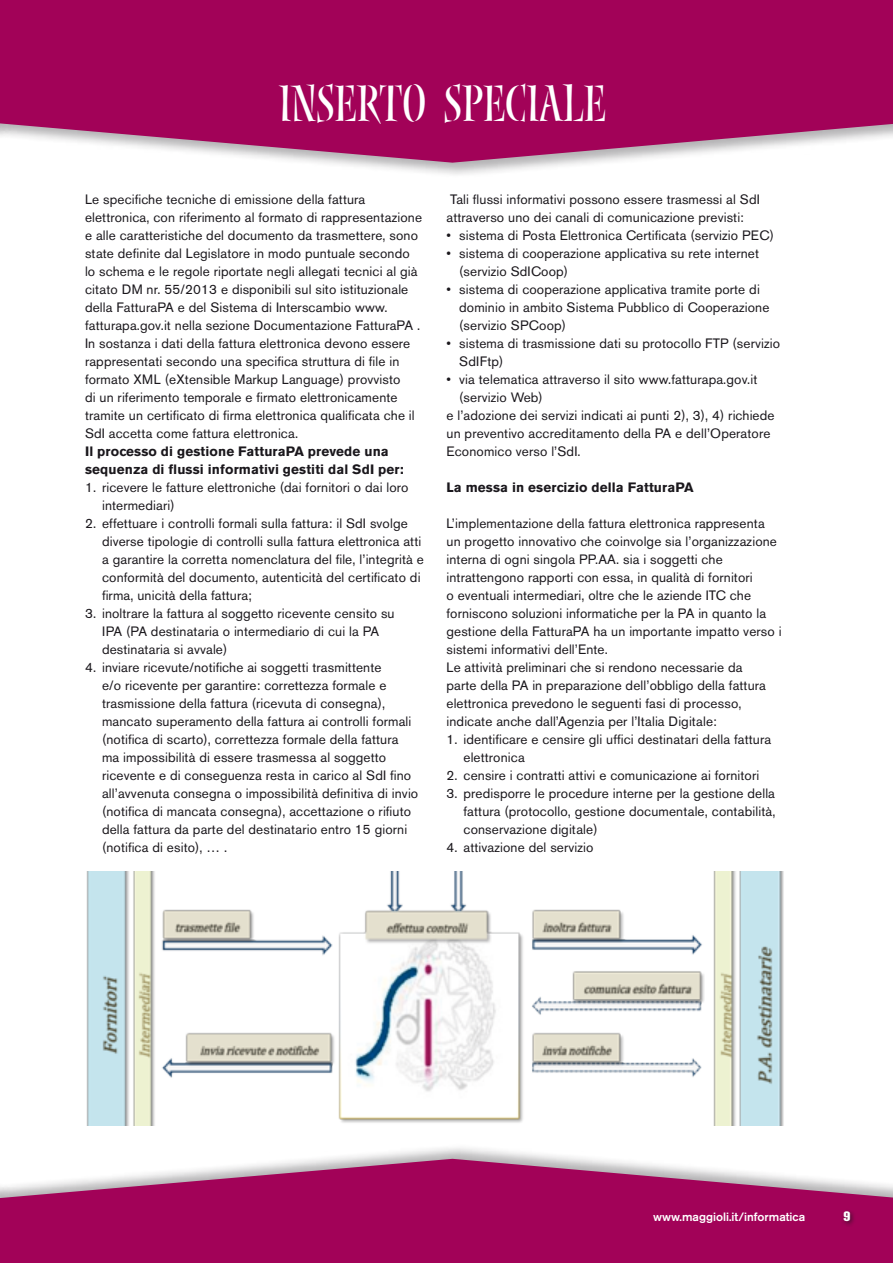
<style>
.page{position:relative;width:893px;height:1263px;background:#fff}
.page>*{position:absolute;margin:0;border:0;box-sizing:border-box;transform-origin:0 0}
.t1{font:49.8px "Nyx Std";color:#fff;scale:.9 1}
.BOX{font:13.5px/18px "Akzidenz Grotesk BE";letter-spacing:.01em;color:#1a171c}
.BOX-2{font:700 13.5px/18px "Akzidenz Grotesk BE";letter-spacing:.01em;color:#1a171c}
.t2{font:800 13.5px "Akzidenz Grotesk BE";color:#fff}
.t3{font:500 12px "Akzidenz Grotesk BE";color:#fff}
</style>
<div class="page">
<img style="left:86px;top:871px;width:698px;height:254px">
<div style="left:0;top:1143px;width:893px;height:120px;background:#1a171c;opacity:.33"></div>
<svg style="left:0;top:1159px;width:893px;height:104px;background:#ae2c72"></svg>
<div style="left:841px;top:1208px;width:15px;height:19px;background:#1a171c;opacity:.75"></div>
<div style="left:0;top:0;width:893px;height:177px;background:#1a171c;opacity:.33"></div>
<svg style="left:0;top:0;width:893px;height:163px;background:#aa1d69"></svg>
<h1 class="t1" style="left:279px;top:75px;width:365px">INSERTO SPECIALE</h1>
<p class="BOX" style="left:85px;top:190px;width:338px">Le specifiche tecniche di emissione della fattura elettronica, con riferimento al formato di rappresentazione e alle caratteristiche del documento da trasmettere, sono state definite dal Legislatore in modo puntuale secondo lo schema e le regole riportate negli allegati tecnici al già citato DM nr. 55/2013 e disponibili sul sito istituzionale della FatturaPA e del Sistema di Interscambio www. fatturapa.gov.it nella sezione Documentazione FatturaPA .</p>
<p class="BOX" style="left:85px;top:334px;width:331px">In sostanza i dati della fattura elettronica devono essere rappresentati secondo una specifica struttura di file in formato XML (eXtensible Markup Language) provvisto<br>di un riferimento temporale e firmato elettronicamente tramite un certificato di firma elettronica qualificata che il SdI accetta come fattura elettronica.</p>
<p class="BOX-2" style="left:85px;top:442px;width:320px">Il processo di gestione FatturaPA prevede una sequenza di flussi informativi gestiti dal SdI per:</p>
<p class="BOX" style="left:102px;top:478px;width:308px;text-indent:-17px">1. ricevere le fatture elettroniche (dai fornitori o dai loro intermediari)</p>
<p class="BOX" style="left:102px;top:514px;width:323px;text-indent:-17px">2. effettuare i controlli formali sulla fattura: il SdI svolge diverse tipologie di controlli sulla fattura elettronica atti a garantire la corretta nomenclatura del file, l’integrità e conformità del documento, autenticità del certificato di firma, unicità della fattura;</p>
<p class="BOX" style="left:102px;top:604px;width:294px;text-indent:-17px">3. inoltrare la fattura al soggetto ricevente censito su<br>IPA (PA destinataria o intermediario di cui la PA destinataria si avvale)</p>
<p class="BOX" style="left:102px;top:658px;width:318px;text-indent:-17px">4. inviare ricevute/notifiche ai soggetti trasmittente<br>e/o ricevente per garantire: correttezza formale e trasmissione della fattura (ricevuta di consegna), mancato superamento della fattura ai controlli formali (notifica di scarto), correttezza formale della fattura ma impossibilità di essere trasmessa al soggetto ricevente e di conseguenza resta in carico al SdI fino all’avvenuta consegna o impossibilità definitiva di invio (notifica di mancata consegna), accettazione o rifiuto della fattura da parte del destinatario entro 15 giorni (notifica di esito), … .</p>
<p class="BOX" style="left:446px;top:190px;width:315px">Tali flussi informativi possono essere trasmessi al SdI attraverso uno dei canali di comunicazione previsti:</p>
<p class="BOX" style="left:446px;top:226px;width:329px">• sistema di Posta Elettronica Certificata (servizio PEC)</p>
<p class="BOX" style="left:459px;top:244px;width:301px;text-indent:-13px">• sistema di cooperazione applicativa su rete internet (servizio SdICoop)</p>
<p class="BOX" style="left:459px;top:280px;width:312px;text-indent:-13px">• sistema di cooperazione applicativa tramite porte di dominio in ambito Sistema Pubblico di Cooperazione (servizio SPCoop)</p>
<p class="BOX" style="left:459px;top:334px;width:322px;text-indent:-13px">• sistema di trasmissione dati su protocollo FTP (servizio<br>SdIFtp)</p>
<p class="BOX" style="left:459px;top:370px;width:300px;text-indent:-13px">• via telematica attraverso il sito www.fatturapa.gov.it (servizio Web)</p>
<p class="BOX" style="left:446px;top:406px;width:330px">e l’adozione dei servizi indicati ai punti 2), 3), 4) richiede un preventivo accreditamento della PA e dell’Operatore<br>Economico verso l’SdI.</p>
<p class="BOX-2" style="left:446px;top:478px;width:249px">La messa in esercizio della FatturaPA</p>
<p class="BOX" style="left:446px;top:514px;width:337px">L’implementazione della fattura elettronica rappresenta un progetto innovativo che coinvolge sia l’organizzazione interna di ogni singola PP.AA. sia i soggetti che intrattengono rapporti con essa, in qualità di fornitori<br>o eventuali intermediari, oltre che le aziende ITC che forniscono soluzioni informatiche per la PA in quanto la gestione della FatturaPA ha un importante impatto verso i sistemi informativi dell’Ente.</p>
<p class="BOX" style="left:446px;top:658px;width:321px">Le attività preliminari che si rendono necessarie da parte della PA in preparazione dell’obbligo della fattura elettronica prevedono le seguenti fasi di processo, indicate anche dall’Agenzia per l’Italia Digitale:</p>
<p class="BOX" style="left:463px;top:730px;width:309px;text-indent:-17px">1. identificare e censire gli uffici destinatari della fattura elettronica</p>
<p class="BOX" style="left:446px;top:766px;width:314px">2. censire i contratti attivi e comunicazione ai fornitori</p>
<p class="BOX" style="left:463px;top:784px;width:313px;text-align:justify;text-indent:-17px">3. predisporre le procedure interne per la gestione della fattura (protocollo, gestione documentale, contabilità, conservazione digitale)</p>
<p class="BOX" style="left:446px;top:838px;width:148px">4. attivazione del servizio</p>
<p class="t3" style="left:653px;top:1210px;width:154px">www.maggioli.it/informatica</p>
<p class="t2" style="left:843px;top:1209px;width:9px">9</p>
</div>
